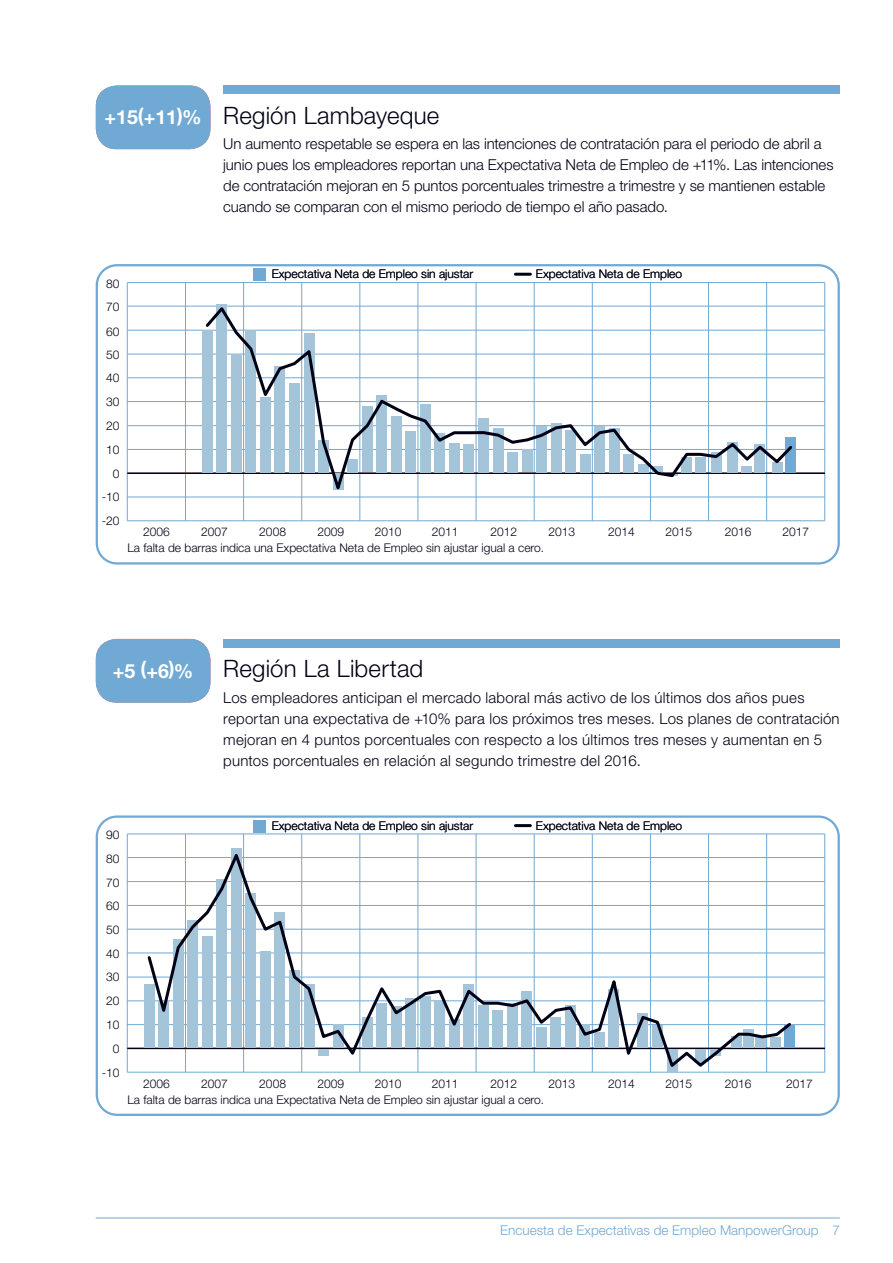
<style>
.page{position:relative;width:893px;height:1263px;background:#fff}
.page>*{position:absolute;margin:0;border:0;box-sizing:border-box;transform-origin:0 0}
.t1{font:300 24px "Helvetica Neue LT Std";letter-spacing:.005em;color:#000015}
.t2{font:700 19.5px "Helvetica Neue LT Std";color:#fff}
.t3{font:300 15px/21px "Helvetica Neue LT Std";color:#000015}
.t4{font:300 13.5px "Helvetica Neue LT Std";color:#70a9d4}
.t5{font:300 12px/23.7px "Helvetica Neue LT Std";color:#000015;text-align:right}
.s1{font-weight:700;font-size:19.5px;color:#fff}
</style>
<div class="page">
<hr style="left:96px;top:1217px;width:744px;height:1px;background:#70a9d4">
<div style="left:223px;top:85px;width:617px;height:9px;background:#70a9d4"></div>
<div style="left:96px;top:85px;width:114px;height:64px;background:#70a9d4"></div>
<svg style="left:96px;top:264px;width:744px;height:300px"></svg>
<hr style="left:515px;top:273px;width:15px;height:3px;background:#000015">
<div style="left:253px;top:268px;width:13px;height:13px;background:#70a9d4"></div>
<div style="left:785px;top:437px;width:11px;height:35px;background:#70a9d4"></div>
<div style="left:202px;top:330px;width:10px;height:142px;background:#a4c4d9"></div>
<svg style="left:203px;top:304px;width:592px;height:194px"></svg>
<div style="left:96px;top:639px;width:114px;height:64px;background:#70a9d4"></div>
<svg style="left:96px;top:815px;width:744px;height:301px"></svg>
<hr style="left:515px;top:824px;width:15px;height:3px;background:#000015">
<div style="left:253px;top:820px;width:13px;height:12px;background:#70a9d4"></div>
<div style="left:667px;top:1049px;width:10px;height:23px;background:#a4c4d9"></div>
<div style="left:144px;top:984px;width:10px;height:63px;background:#a4c4d9"></div>
<svg style="left:145px;top:847px;width:649px;height:223px"></svg>
<div style="left:223px;top:639px;width:617px;height:8px;background:#70a9d4"></div>
<h2 class="t2" style="left:105px;top:105px;width:99px">+15(+11)%</h2>
<p class="t5" style="left:106px;top:272px;width:15px">80</p>
<p class="t5" style="left:106px;top:295px;width:15px">70</p>
<p class="t5" style="left:106px;top:319px;width:15px">60</p>
<p class="t5" style="left:106px;top:342px;width:15px">50</p>
<p class="t5" style="left:102px;top:366px;width:19px">40<br>30<br>20<br>10<br>0 -10 -20</p>
<h1 class="t1" style="left:223px;top:101px;width:218px">Región Lambayeque</h1>
<p class="t3" style="left:223px;top:133px;width:612px">Un aumento respetable se espera en las intenciones de contratación para el periodo de abril a junio pues los empleadores reportan una Expectativa Neta de Empleo de +11%. Las intenciones de contratación mejoran en 5 puntos porcentuales trimestre a trimestre y se mantienen estable cuando se comparan con el mismo periodo de tiempo el año pasado.</p>
<p class="t5" style="left:272px;top:262px;width:203px">Expectativa Neta de Empleo sin ajustar</p>
<p class="t5" style="left:536px;top:262px;width:148px">Expectativa Neta de Empleo</p>
<p class="t5" style="left:143px;top:520px;width:28px">2006</p>
<p class="t5" style="left:201px;top:520px;width:28px">2007</p>
<p class="t5" style="left:259px;top:520px;width:28px">2008</p>
<p class="t5" style="left:317px;top:520px;width:28px">2009</p>
<p class="t5" style="left:375px;top:520px;width:28px">2010</p>
<p class="t5" style="left:432px;top:520px;width:28px">2011</p>
<p class="t5" style="left:491px;top:520px;width:28px">2012</p>
<p class="t5" style="left:549px;top:520px;width:28px">2013</p>
<p class="t5" style="left:608px;top:520px;width:28px">2014</p>
<p class="t5" style="left:666px;top:520px;width:28px">2015</p>
<p class="t5" style="left:127px;top:536px;width:418px">La falta de barras indica una Expectativa Neta de Empleo sin ajustar igual a cero.</p>
<p class="t5" style="left:725px;top:520px;width:28px">2016</p>
<p class="t5" style="left:782px;top:520px;width:28px">2017</p>
<h1 class="t1" style="left:113px;top:654px;width:312px"><span class="s1">+5 (+6)%</span> Región La Libertad</h1>
<p class="t3" style="left:223px;top:686px;width:618px">Los empleadores anticipan el mercado laboral más activo de los últimos dos años pues reportan una expectativa de +10% para los próximos tres meses. Los planes de contratación mejoran en 4 puntos porcentuales con respecto a los últimos tres meses y aumentan en 5 puntos porcentuales en relación al segundo trimestre del 2016.</p>
<p class="t5" style="left:106px;top:823px;width:15px">90</p>
<p class="t5" style="left:106px;top:846px;width:15px">80</p>
<p class="t5" style="left:106px;top:871px;width:15px">70</p>
<p class="t5" style="left:106px;top:894px;width:15px">60</p>
<p class="t5" style="left:102px;top:917px;width:19px">50<br>40<br>30<br>20<br>10<br>0 -10</p>
<p class="t5" style="left:272px;top:813px;width:203px">Expectativa Neta de Empleo sin ajustar</p>
<p class="t5" style="left:536px;top:813px;width:148px">Expectativa Neta de Empleo</p>
<p class="t5" style="left:143px;top:1071px;width:28px">2006</p>
<p class="t5" style="left:201px;top:1071px;width:28px">2007</p>
<p class="t5" style="left:259px;top:1071px;width:28px">2008</p>
<p class="t5" style="left:317px;top:1071px;width:28px">2009</p>
<p class="t5" style="left:375px;top:1071px;width:28px">2010</p>
<p class="t5" style="left:432px;top:1071px;width:28px">2011</p>
<p class="t5" style="left:491px;top:1071px;width:28px">2012</p>
<p class="t5" style="left:549px;top:1071px;width:28px">2013</p>
<p class="t5" style="left:608px;top:1071px;width:28px">2014</p>
<p class="t5" style="left:666px;top:1071px;width:28px">2015</p>
<p class="t5" style="left:127px;top:1087px;width:418px">La falta de barras indica una Expectativa Neta de Empleo sin ajustar igual a cero.</p>
<p class="t5" style="left:725px;top:1071px;width:28px">2016</p>
<p class="t5" style="left:786px;top:1071px;width:28px">2017</p>
<p class="t4" style="left:500px;top:1222px;width:341px">Encuesta de Expectativas de Empleo ManpowerGroup 7</p>
</div>
